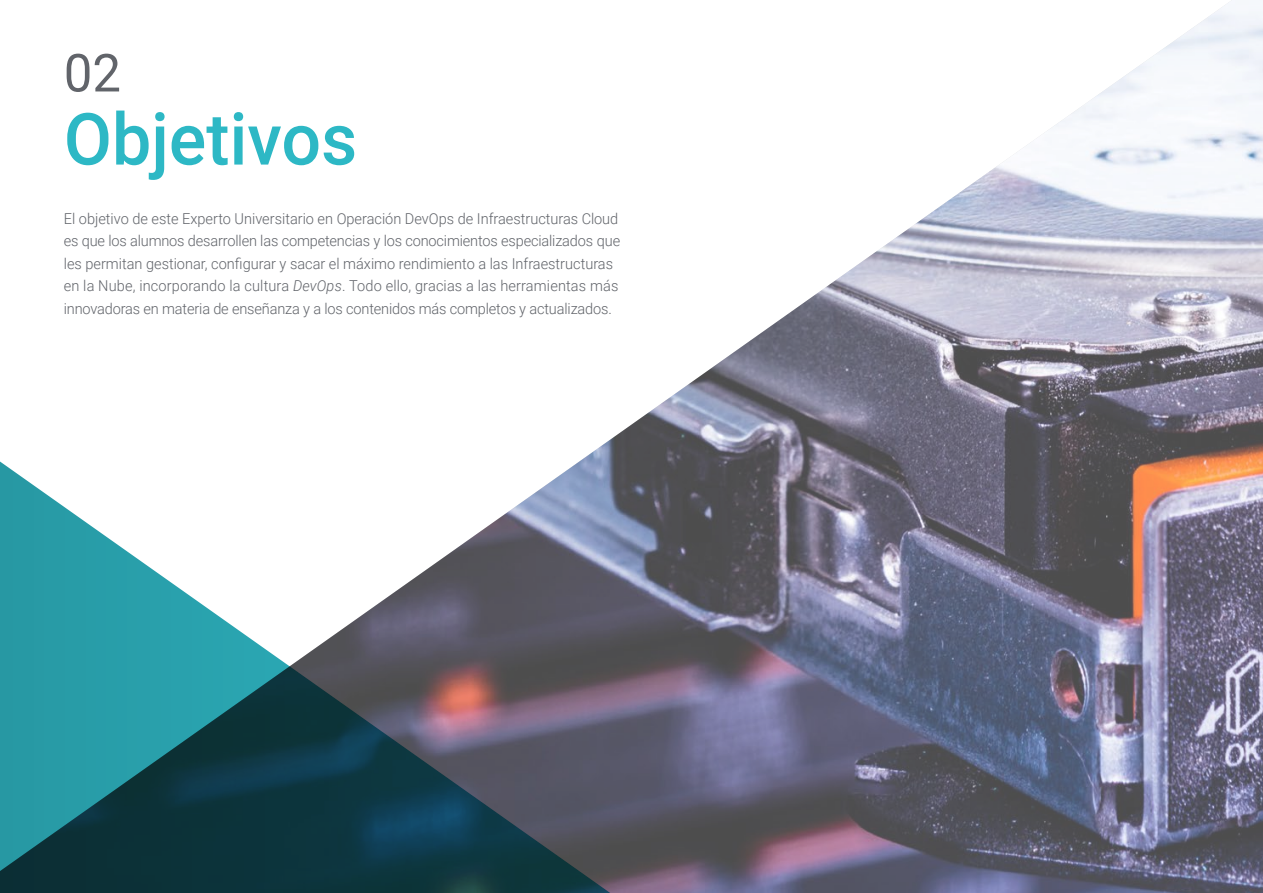
<style>
.page{position:relative;width:1263px;height:893px;background:#fff}
.page>*{position:absolute;margin:0;border:0;box-sizing:border-box;transform-origin:0 0}
.t1{font:500 72px "Roboto";color:#2db8c5}
.t2{font:52.5px "Roboto";color:#61646a}
.t3{font:300 15px/22.5px "Roboto";color:#61646a}
.s1{font-style:italic}
</style>
<div class="page">
<img style="left:601px;top:0;width:662px;height:893px">
<svg style="left:0;top:446px;width:640px;height:447px"></svg>
<h2 class="t2" style="left:64px;top:36px;width:59px">02</h2>
<h1 class="t1" style="left:64px;top:89px;width:295px">Objetivos</h1>
<p class="t3" style="left:64px;top:207px;width:558px">El objetivo de este Experto Universitario en Operación DevOps de Infraestructuras Cloud es que los alumnos desarrollen las competencias y los conocimientos especializados que les permitan gestionar, configurar y sacar el máximo rendimiento a las Infraestructuras en la Nube, incorporando la cultura <span class="s1">DevOps</span>. Todo ello, gracias a las herramientas más innovadoras en materia de enseñanza y a los contenidos más completos y actualizados.</p>
</div>
